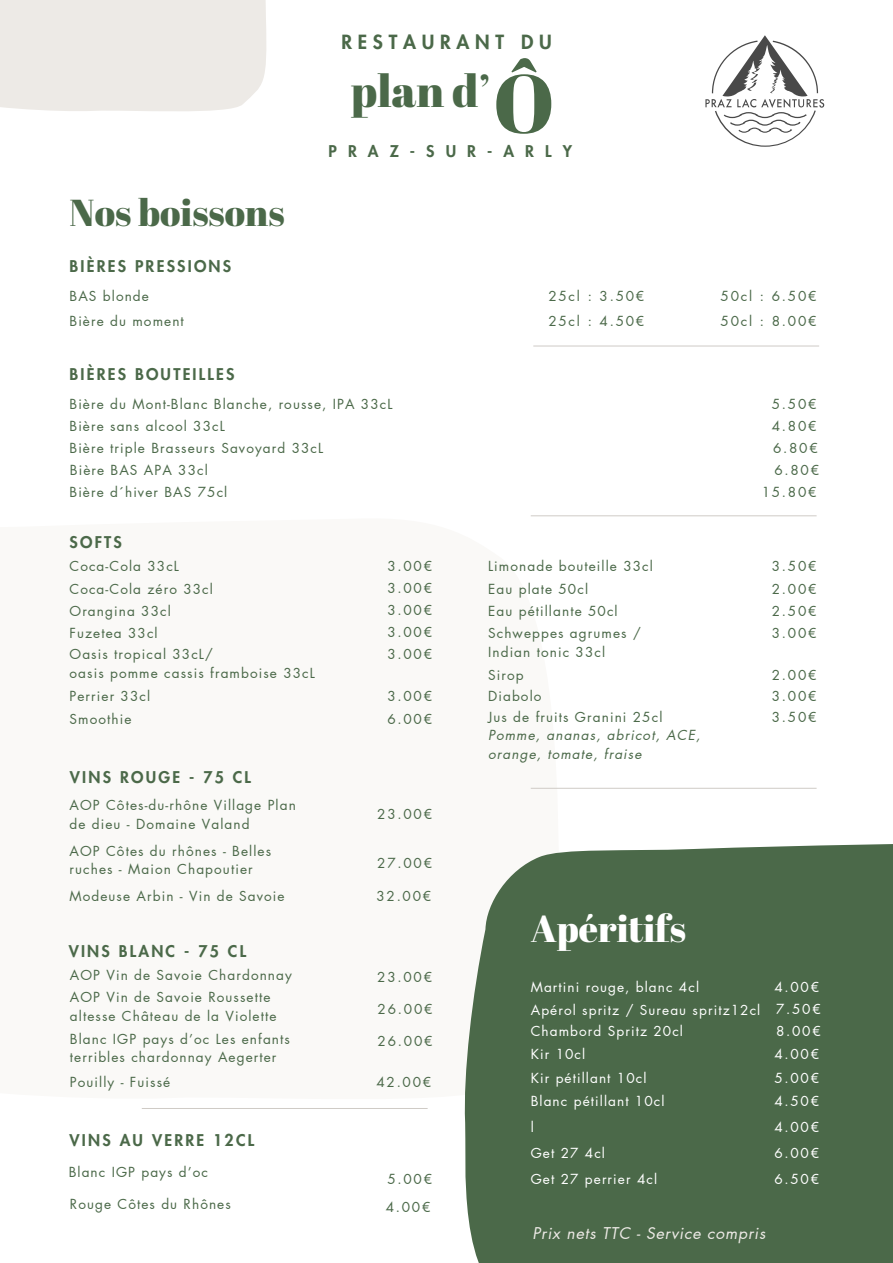
<style>
.page{position:relative;width:893px;height:1263px;background:#fff}
.page>*{position:absolute;margin:0;border:0;box-sizing:border-box;transform-origin:0 0}
.t1{font:82.5px "Abril Fatface";color:#4b6949}
.t2{font:45px "Abril Fatface";color:#4b6949}
.t3{font:37.5px "Abril Fatface";color:#4b6949}
.t4{font:37.5px "Abril Fatface";color:#fff}
.t5{font:800 19.12px "Futura LT Pro";letter-spacing:.3em;color:#4b6949}
.t6{font:800 15.83px "Futura LT Pro";letter-spacing:.14em;color:#4b6949}
.t7{font:italic 15.83px "Futura LT Pro";letter-spacing:.05em;color:#edeae6}
.t8{font:800 15.83px "Futura LT Pro";letter-spacing:.7em;color:#4b6949}
.t9{font:13.58px/18.6px "Futura LT Pro";letter-spacing:.08em;color:#4b6949}
.t10{font:13.58px "Futura LT Pro";letter-spacing:.08em;color:#fff}
.t11{font:italic 13.58px/18.6px "Futura LT Pro";letter-spacing:.08em;color:#4b6949}
</style>
<div class="page">
<div style="left:0;top:0;width:266px;height:111px;background:#edeae6"></div>
<svg style="left:705px;top:35px;width:119px;height:112px"></svg>
<div style="left:464px;top:844px;width:429px;height:419px;background:#4b6949"></div>
<hr style="left:533px;top:346px;width:286px;height:1px;background:#cfcbc6">
<hr style="left:531px;top:515px;width:285px;height:1px;background:#cfcbc6">
<hr style="left:531px;top:788px;width:285px;height:1px;background:#cfcbc6">
<hr style="left:142px;top:1108px;width:285px;height:1px;background:#cfcbc6">
<p class="t5" style="left:341px;top:33px;width:212px">RESTAURANT DU</p>
<h3 class="t1" style="left:493px;top:46px;width:63px">Ô</h3>
<p class="t2" style="left:351px;top:59px;width:141px">plan d’</p>
<h4 class="t3" style="left:70px;top:186px;width:217px">Nos boissons</h4>
<p class="t6" style="left:70px;top:259px;width:163px">BIÈRES PRESSIONS</p>
<h2 class="t9" style="left:70px;top:287px;width:81px">BAS blonde</h2>
<h4 class="t9" style="left:70px;top:313px;width:116px">Bière du moment</h4>
<h1 class="t8" style="left:328px;top:144px;width:245px">PRAZ-SUR-ARLY</h1>
<p class="t9" style="left:548px;top:287px;width:97px">25cl : 3.50€</p>
<p class="t9" style="left:720px;top:287px;width:97px">50cl : 6.50€</p>
<p class="t9" style="left:548px;top:313px;width:97px">25cl : 4.50€</p>
<p class="t9" style="left:720px;top:313px;width:97px">50cl : 8.00€</p>
<p class="t6" style="left:70px;top:367px;width:166px">BIÈRES BOUTEILLES</p>
<p class="t9" style="left:70px;top:395px;width:324px">Bière du Mont-Blanc Blanche, rousse, IPA 33cL</p>
<p class="t9" style="left:70px;top:417px;width:157px">Bière sans alcool 33cL</p>
<p class="t9" style="left:70px;top:439px;width:255px">Bière triple Brasseurs Savoyard 33cL</p>
<p class="t9" style="left:772px;top:395px;width:46px">5.50€</p>
<p class="t9" style="left:772px;top:417px;width:46px">4.80€</p>
<p class="t9" style="left:773px;top:439px;width:46px">6.80€</p>
<p class="t9" style="left:70px;top:461px;width:139px">Bière BAS APA 33cl</p>
<p class="t9" style="left:774px;top:461px;width:46px">6.80€</p>
<h4 class="t9" style="left:70px;top:483px;width:159px">Bière d´hiver BAS 75cl</h4>
<p class="t6" style="left:70px;top:535px;width:54px">SOFTS</p>
<p class="t9" style="left:70px;top:557px;width:111px">Coca-Cola 33cL</p>
<p class="t9" style="left:70px;top:580px;width:145px">Coca-Cola zéro 33cl</p>
<p class="t9" style="left:70px;top:602px;width:103px">Orangina 33cl</p>
<p class="t9" style="left:70px;top:625px;width:90px">Fuzetea 33cl</p>
<h4 class="t9" style="left:70px;top:646px;width:145px">Oasis tropical 33cL/</h4>
<p class="t9" style="left:70px;top:664px;width:247px">oasis pomme cassis framboise 33cL</p>
<p class="t9" style="left:70px;top:687px;width:82px">Perrier 33cl</p>
<p class="t9" style="left:70px;top:710px;width:63px">Smoothie</p>
<p class="t6" style="left:70px;top:770px;width:183px">VINS ROUGE - 75 CL</p>
<p class="t9" style="left:70px;top:796px;width:228px">AOP Côtes-du-rhône Village Plan de dieu - Domaine Valand</p>
<p class="t9" style="left:70px;top:842px;width:203px">AOP Côtes du rhônes - Belles ruches - Maion Chapoutier</p>
<p class="t9" style="left:387px;top:557px;width:46px">3.00€</p>
<p class="t9" style="left:387px;top:579px;width:46px">3.00€</p>
<p class="t9" style="left:387px;top:601px;width:46px">3.00€</p>
<p class="t9" style="left:387px;top:623px;width:46px">3.00€</p>
<p class="t9" style="left:387px;top:646px;width:46px">3.00€</p>
<p class="t9" style="left:387px;top:687px;width:46px">3.00€</p>
<p class="t9" style="left:387px;top:710px;width:46px">6.00€</p>
<p class="t9" style="left:377px;top:806px;width:56px">23.00€</p>
<p class="t9" style="left:377px;top:854px;width:56px">27.00€</p>
<p class="t9" style="left:70px;top:888px;width:217px">Modeuse Arbin - Vin de Savoie</p>
<p class="t9" style="left:376px;top:888px;width:56px">32.00€</p>
<p class="t6" style="left:69px;top:944px;width:179px">VINS BLANC - 75 CL</p>
<p class="t9" style="left:70px;top:966px;width:223px">AOP Vin de Savoie Chardonnay</p>
<h4 class="t9" style="left:70px;top:989px;width:208px">AOP Vin de Savoie Roussette altesse Château de la Violette</h4>
<p class="t9" style="left:377px;top:968px;width:56px">23.00€</p>
<p class="t9" style="left:378px;top:1000px;width:56px">26.00€</p>
<p class="t9" style="left:70px;top:1030px;width:222px">Blanc IGP pays d’oc Les enfants terribles chardonnay Aegerter</p>
<p class="t9" style="left:378px;top:1032px;width:56px">26.00€</p>
<p class="t9" style="left:70px;top:1073px;width:102px">Pouilly - Fuissé</p>
<p class="t6" style="left:70px;top:1133px;width:186px">VINS AU VERRE 12CL</p>
<p class="t9" style="left:69px;top:1163px;width:141px">Blanc IGP pays d’oc</p>
<p class="t9" style="left:70px;top:1195px;width:162px">Rouge Côtes du Rhônes</p>
<p class="t9" style="left:376px;top:1073px;width:56px">42.00€</p>
<p class="t9" style="left:387px;top:1170px;width:46px">5.00€</p>
<p class="t9" style="left:386px;top:1198px;width:46px">4.00€</p>
<p class="t9" style="left:761px;top:483px;width:56px">15.80€</p>
<p class="t9" style="left:488px;top:557px;width:166px">Limonade bouteille 33cl</p>
<p class="t9" style="left:772px;top:557px;width:46px">3.50€</p>
<p class="t9" style="left:488px;top:580px;width:101px">Eau plate 50cl</p>
<p class="t9" style="left:772px;top:580px;width:46px">2.00€</p>
<p class="t9" style="left:488px;top:602px;width:131px">Eau pétillante 50cl</p>
<p class="t9" style="left:772px;top:602px;width:46px">2.50€</p>
<p class="t9" style="left:488px;top:625px;width:154px">Schweppes agrumes /</p>
<p class="t9" style="left:488px;top:643px;width:118px">Indian tonic 33cl</p>
<p class="t9" style="left:772px;top:625px;width:46px">3.00€</p>
<p class="t9" style="left:488px;top:666px;width:37px">Sirop</p>
<p class="t9" style="left:772px;top:666px;width:46px">2.00€</p>
<p class="t9" style="left:488px;top:687px;width:55px">Diabolo</p>
<p class="t9" style="left:488px;top:708px;width:176px">Jus de fruits Granini 25cl</p>
<h4 class="t11" style="left:488px;top:726px;width:213px">Pomme, ananas, abricot, ACE, orange, tomate, fraise</h4>
<p class="t9" style="left:772px;top:687px;width:46px">3.00€</p>
<p class="t9" style="left:772px;top:708px;width:46px">3.50€</p>
<p class="t4" style="left:531px;top:902px;width:157px">Apéritifs</p>
<p class="t10" style="left:531px;top:980px;width:170px">Martini rouge, blanc 4cl</p>
<p class="t10" style="left:531px;top:1004px;width:231px">Apérol spritz / Sureau spritz12cl</p>
<p class="t10" style="left:531px;top:1048px;width:56px">Kir 10cl</p>
<p class="t10" style="left:531px;top:1071px;width:117px">Kir pétillant 10cl</p>
<p class="t10" style="left:531px;top:1095px;width:135px">Blanc pétillant 10cl</p>
<p class="t10" style="left:531px;top:1121px;width:5px">l</p>
<p class="t10" style="left:531px;top:1147px;width:76px">Get 27 4cl</p>
<p class="t10" style="left:531px;top:1173px;width:128px">Get 27 perrier 4cl</p>
<p class="t10" style="left:774px;top:980px;width:46px">4.00€</p>
<h2 class="t10" style="left:776px;top:1002px;width:46px">7.50€</h2>
<p class="t10" style="left:774px;top:1048px;width:46px">4.00€</p>
<p class="t10" style="left:774px;top:1071px;width:46px">5.00€</p>
<p class="t10" style="left:774px;top:1095px;width:46px">4.50€</p>
<p class="t10" style="left:774px;top:1121px;width:46px">4.00€</p>
<p class="t10" style="left:774px;top:1147px;width:46px">6.00€</p>
<p class="t10" style="left:774px;top:1173px;width:46px">6.50€</p>
<p class="t10" style="left:531px;top:1025px;width:154px">Chambord Spritz 20cl</p>
<p class="t10" style="left:776px;top:1024px;width:46px">8.00€</p>
<p class="t7" style="left:532px;top:1225px;width:234px">Prix nets TTC - Service compris</p>
</div>
